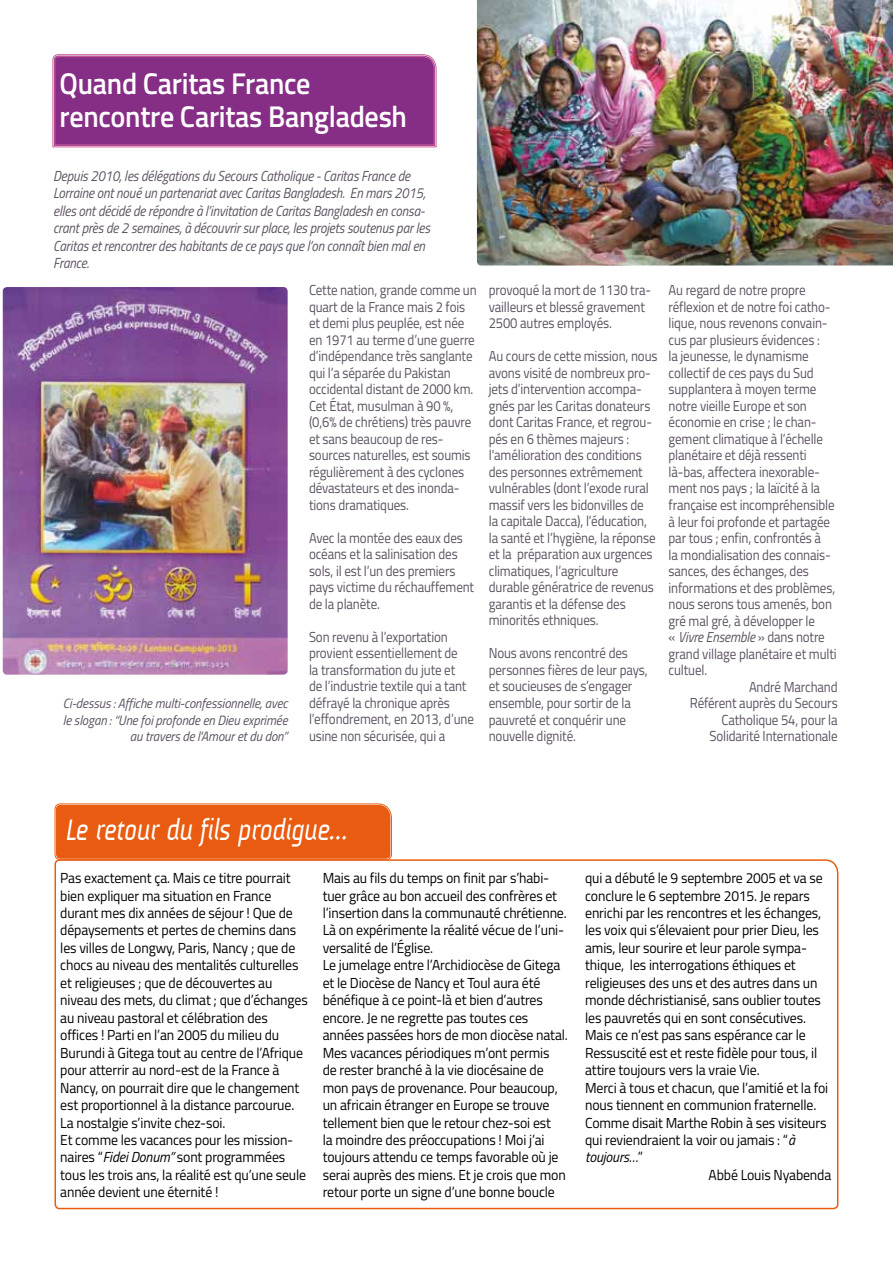
<style>
.page{position:relative;width:893px;height:1263px;background:#fff}
.page>*{position:absolute;margin:0;border:0;box-sizing:border-box;transform-origin:0 0}
.t1{font:600 30px/33px "Titillium Web";letter-spacing:-.01em;color:#fff;scale:.94 1}
.t2{font:italic 30px "A Udimat";letter-spacing:-.02em;color:#fff;scale:.9 1}
.t3{font:14.55px/17.4px "Titillium Web";letter-spacing:-.01em;color:#000;scale:.95 1}
.t4{font:italic 14.55px/17.4px "Titillium Web";letter-spacing:-.01em;color:#5c5261;scale:.9 1}
.t5{font:italic 14.55px "Titillium Web";letter-spacing:-.01em;color:#000;scale:.95 1}
.t6{font:14.4px/16.5px "Titillium Web";letter-spacing:-.01em;color:#5c5261;scale:.9 1}
.t7{font:italic 14.4px "Titillium Web";letter-spacing:-.01em;color:#5c5261;scale:.9 1}
.t8{font:italic 13.5px/16.2px "Titillium Web";letter-spacing:-.01em;color:#5c5261;text-align:right;scale:.95 1}
.s1{font-style:normal}
.s2{font-style:italic}
</style>
<div class="page">
<img style="left:3px;top:287px;width:285px;height:388px">
<svg style="left:52px;top:54px;width:385px;height:94px;background:#8c3589"></svg>
<img style="left:477px;top:0;width:416px;height:265px">
<svg style="left:54px;top:859px;width:785px;height:351px"></svg>
<svg style="left:54px;top:803px;width:338px;height:58px;background:#e96017"></svg>
<h1 class="t1" style="left:60px;top:65px;width:371px">Quand Caritas France rencontre Caritas Bangladesh</h1>
<p class="t4" style="left:53px;top:166px;width:420px">Depuis 2010, les délégations du Secours Catholique - Caritas France de Lorraine ont noué un partenariat avec Caritas Bangladesh. En mars 2015, elles ont décidé de répondre à l’invitation de Caritas Bangladesh en consa&shy;crant près de 2 semaines, à découvrir sur place, les projets soutenus par les Caritas et rencontrer des habitants de ce pays que l’on connaît bien mal en France.</p>
<p class="t8" style="left:63px;top:695px;width:238px">Ci-dessus : Affiche multi-confessionnelle, avec le slogan : “Une foi profonde en Dieu exprimée au travers de l'Amour et du don”</p>
<p class="t6" style="left:309px;top:281px;width:188px">Cette nation, grande comme un quart de la France mais 2 fois et demi plus peuplée, est née en 1971 au terme d’une guerre d’indépendance très sanglante qui l’a séparée du Pakistan occidental distant de 2000 km.<br>Cet État, musulman à 90 %, (0,6% de chrétiens) très pauvre et sans beaucoup de res&shy;sources naturelles, est soumis régulièrement à des cyclones dévastateurs et des inonda&shy;tions dramatiques.</p>
<p class="t6" style="left:309px;top:529px;width:185px">Avec la montée des eaux des océans et la salinisation des sols, il est l’un des premiers pays victime du réchauffement de la planète.</p>
<p class="t6" style="left:309px;top:628px;width:185px">Son revenu à l’exportation provient essentiellement de<br>la transformation du jute et<br>de l’industrie textile qui a tant défrayé la chronique après l’effondrement, en 2013, d’une usine non sécurisée, qui a</p>
<p class="t6" style="left:489px;top:281px;width:182px">provoqué la mort de 1130 tra&shy;vailleurs et blessé gravement<br>2500 autres employés.</p>
<p class="t6" style="left:489px;top:347px;width:189px">Au cours de cette mission, nous avons visité de nombreux pro&shy;jets d’intervention accompa&shy;gnés par les Caritas donateurs dont Caritas France, et regrou&shy;pés en 6 thèmes majeurs : l'amélioration des conditions des personnes extrêmement vulnérables (dont l’exode rural massif vers les bidonvilles de<br>la capitale Dacca), l’éducation, la santé et l’hygiène, la réponse et la préparation aux urgences climatiques, l’agriculture durable génératrice de revenus garantis et la défense des minorités ethniques.</p>
<p class="t6" style="left:489px;top:644px;width:178px">Nous avons rencontré des personnes fières de leur pays, et soucieuses de s’engager ensemble, pour sortir de la pauvreté et conquérir une nouvelle dignité.</p>
<p class="t6" style="left:669px;top:281px;width:154px">Au regard de notre propre</p>
<p class="t6" style="left:669px;top:298px;width:181px">réflexion et de notre foi catho-</p>
<p class="t6" style="left:669px;top:314px;width:178px">lique, nous revenons convain-</p>
<p class="t6" style="left:669px;top:331px;width:170px">cus par plusieurs évidences :</p>
<p class="t6" style="left:669px;top:347px;width:157px">la jeunesse, le dynamisme</p>
<p class="t6" style="left:669px;top:364px;width:163px">collectif de ces pays du Sud</p>
<p class="t6" style="left:669px;top:380px;width:166px">supplantera à moyen terme</p>
<p class="t6" style="left:669px;top:397px;width:155px">notre vieille Europe et son</p>
<p class="t6" style="left:669px;top:413px;width:166px">économie en crise ; le chan-</p>
<p class="t6" style="left:669px;top:430px;width:173px">gement climatique à l’échelle</p>
<p class="t6" style="left:669px;top:446px;width:155px">planétaire et déjà ressenti</p>
<p class="t6" style="left:669px;top:463px;width:170px">là-bas, affectera inexorable-</p>
<p class="t6" style="left:669px;top:479px;width:170px">ment nos pays ; la laïcité à la</p>
<p class="t6" style="left:669px;top:496px;width:186px">française est incompréhensible</p>
<p class="t6" style="left:669px;top:512px;width:181px">à leur foi profonde et partagée</p>
<p class="t6" style="left:669px;top:529px;width:171px">par tous ; enfin, confrontés à</p>
<p class="t6" style="left:669px;top:545px;width:182px">la mondialisation des connais-</p>
<p class="t6" style="left:669px;top:562px;width:157px">sances, des échanges, des</p>
<p class="t6" style="left:669px;top:578px;width:187px">informations et des problèmes,</p>
<p class="t6" style="left:669px;top:595px;width:183px">nous serons tous amenés, bon</p>
<p class="t6" style="left:669px;top:611px;width:164px">gré mal gré, à développer le</p>
<p class="t7" style="left:669px;top:626px;width:175px"><span class="s1">«</span> Vivre Ensemble <span class="s1">» dans notre</span></p>
<p class="t6" style="left:669px;top:644px;width:188px">grand village planétaire et multi</p>
<p class="t6" style="left:669px;top:661px;width:44px">cultuel.</p>
<p class="t6" style="left:749px;top:677px;width:100px">André Marchand</p>
<p class="t6" style="left:690px;top:694px;width:166px">Référent auprès du Secours</p>
<p class="t6" style="left:721px;top:710px;width:131px">Catholique 54, pour la</p>
<p class="t6" style="left:709px;top:727px;width:144px">Solidarité Internationale</p>
<h1 class="t2" style="left:66px;top:813px;width:315px">Le retour du fils prodigue…</h1>
<p class="t3" style="left:60px;top:868px;width:262px">Pas exactement ça. Mais ce titre pourrait bien expliquer ma situation en France durant mes dix années de séjour ! Que de dépaysements et pertes de chemins dans les villes de Longwy, Paris, Nancy ; que de chocs au niveau des mentalités culturelles et religieuses ; que de découvertes au niveau des mets, du climat ; que d’échanges au niveau pastoral et célébration des offices ! Parti en l’an 2005 du milieu du Burundi à Gitega tout au centre de l’Afrique pour atterrir au nord-est de la France à Nancy, on pourrait dire que le changement est proportionnel à la distance parcourue.<br>La nostalgie s’invite chez-soi.<br>Et comme les vacances pour les mission&shy;naires “<span class="s2">Fidei Donum”</span> sont programmées tous les trois ans, la réalité est qu’une seule année devient une éternité !</p>
<p class="t3" style="left:323px;top:868px;width:260px">Mais au fils du temps on finit par s’habi&shy;tuer grâce au bon accueil des confrères et l’insertion dans la communauté chrétienne.<br>Là on expérimente la réalité vécue de l’uni&shy;versalité de l’Église.<br>Le jumelage entre l’Archidiocèse de Gitega et le Diocèse de Nancy et Toul aura été bénéfique à ce point-là et bien d’autres encore. Je ne regrette pas toutes ces années passées hors de mon diocèse natal.<br>Mes vacances périodiques m’ont permis<br>de rester branché à la vie diocésaine de mon pays de provenance. Pour beaucoup, un africain étranger en Europe se trouve tellement bien que le retour chez-soi est<br>la moindre des préoccupations ! Moi j’ai toujours attendu ce temps favorable où je serai auprès des miens. Et je crois que mon retour porte un signe d’une bonne boucle</p>
<p class="t3" style="left:585px;top:868px;width:252px">qui a débuté le 9 septembre 2005 et va se</p>
<p class="t3" style="left:585px;top:886px;width:238px">conclure le 6 septembre 2015. Je repars</p>
<p class="t3" style="left:585px;top:903px;width:250px">enrichi par les rencontres et les échanges,</p>
<p class="t3" style="left:585px;top:921px;width:248px">les voix qui s’élevaient pour prier Dieu, les</p>
<p class="t3" style="left:585px;top:938px;width:235px">amis, leur sourire et leur parole sympa-</p>
<p class="t3" style="left:585px;top:956px;width:223px">thique, les interrogations éthiques et</p>
<p class="t3" style="left:585px;top:973px;width:246px">religieuses des uns et des autres dans un</p>
<p class="t3" style="left:585px;top:991px;width:250px">monde déchristianisé, sans oublier toutes</p>
<p class="t3" style="left:585px;top:1008px;width:234px">les pauvretés qui en sont consécutives.</p>
<p class="t3" style="left:585px;top:1026px;width:234px">Mais ce n’est pas sans espérance car le</p>
<p class="t3" style="left:585px;top:1043px;width:246px">Ressuscité est et reste fidèle pour tous, il</p>
<p class="t3" style="left:585px;top:1061px;width:185px">attire toujours vers la vraie Vie.</p>
<p class="t3" style="left:585px;top:1078px;width:257px">Merci à tous et chacun, que l’amitié et la foi</p>
<p class="t3" style="left:585px;top:1095px;width:245px">nous tiennent en communion fraternelle.</p>
<p class="t3" style="left:585px;top:1113px;width:256px">Comme disait Marthe Robin à ses visiteurs</p>
<p class="t3" style="left:585px;top:1130px;width:222px">qui reviendraient la voir ou jamais : “<span class="s2">à</span></p>
<p class="t5" style="left:585px;top:1147px;width:62px">toujours…<span class="s1">”</span></p>
<p class="t3" style="left:709px;top:1165px;width:131px">Abbé Louis Nyabenda</p>
</div>
